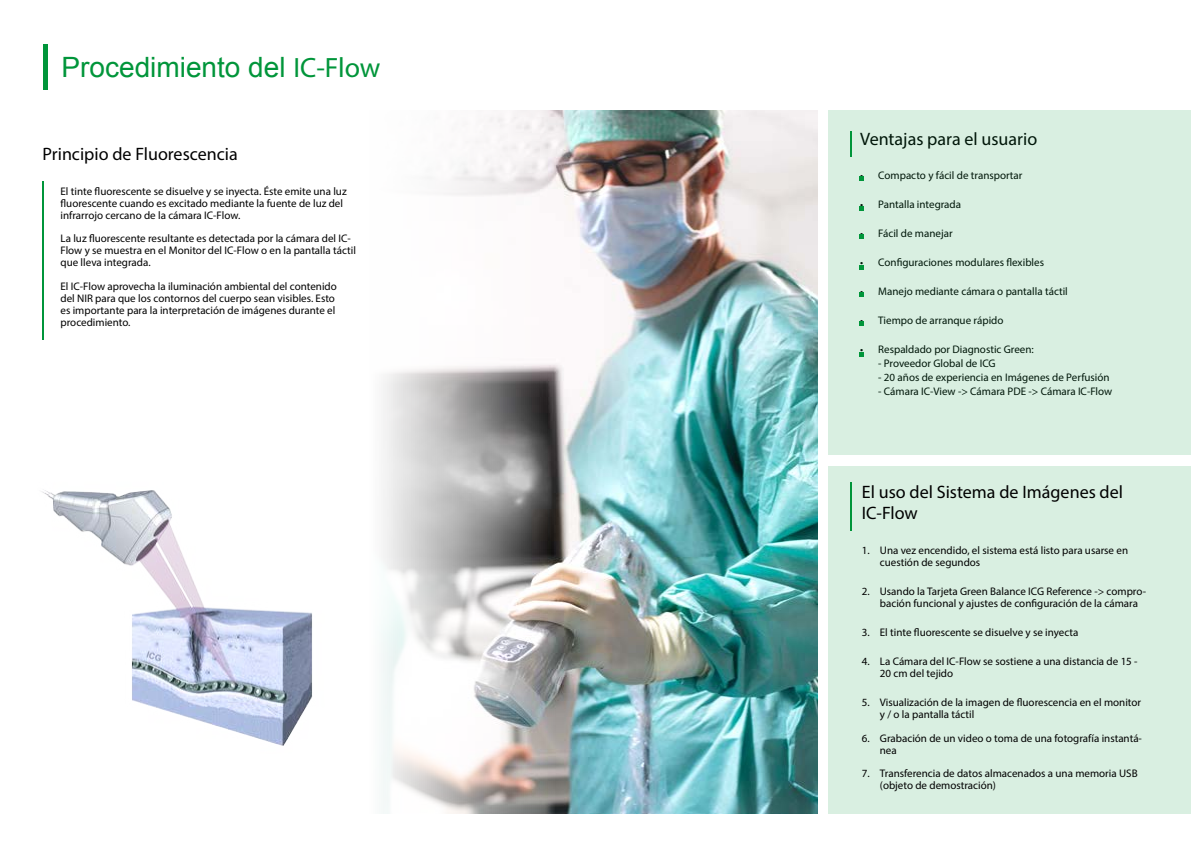
<style>
.page{position:relative;width:1191px;height:842px;background:#fff}
.page>*{position:absolute;margin:0;border:0;box-sizing:border-box;transform-origin:0 0}
.t1{font:28px "Arial";color:#00953a}
.t2{font:18px/21.6px "Myriad Pro";color:#000}
.t3{font:11px/12px "Myriad Pro";color:#000}
.s1{font-family:"Myriad Pro"}
</style>
<div class="page">
<img style="left:381px;top:111px;width:436px;height:703px">
<div style="left:828px;top:466px;width:363px;height:348px;background:#d9efe1"></div>
<div style="left:828px;top:110px;width:363px;height:344px;background:#d9efe1"></div>
<img style="left:41px;top:490px;width:271px;height:256px">
<hr style="left:43px;top:181px;width:1px;height:159px;background:#00953a">
<hr style="left:43px;top:44px;width:4px;height:45px;background:#00953a">
<hr style="left:850px;top:131px;width:2px;height:26px;background:#00953a">
<svg style="left:859px;top:235px;width:4px;height:4px"></svg>
<svg style="left:859px;top:206px;width:4px;height:4px"></svg>
<svg style="left:859px;top:265px;width:4px;height:4px"></svg>
<svg style="left:859px;top:321px;width:4px;height:5px"></svg>
<svg style="left:859px;top:292px;width:4px;height:5px"></svg>
<svg style="left:859px;top:352px;width:4px;height:4px"></svg>
<hr style="left:850px;top:482px;width:2px;height:48px;background:#00953a">
<svg style="left:859px;top:177px;width:4px;height:4px"></svg>
<h1 class="t1" style="left:62px;top:52px;width:320px">Procedimiento del <span class="s1">IC-Flow</span></h1>
<h2 class="t2" style="left:43px;top:143px;width:197px">Principio de Fluorescencia</h2>
<p class="t3" style="left:61px;top:185px;width:288px">El tinte fluorescente se disuelve y se inyecta. Éste emite una luz fluorescente cuando es excitado mediante la fuente de luz del infrarrojo cercano de la cámara IC-Flow.</p>
<p class="t3" style="left:61px;top:232px;width:297px">La luz fluorescente resultante es detectada por la cámara del IC-<br>Flow y se muestra en el Monitor del IC-Flow o en la pantalla táctil que lleva integrada.</p>
<p class="t3" style="left:61px;top:280px;width:278px">El IC-Flow aprovecha la iluminación ambiental del contenido del NIR para que los contornos del cuerpo sean visibles. Esto es importante para la interpretación de imágenes durante el procedimiento.</p>
<h2 class="t2" style="left:860px;top:127px;width:178px">Ventajas para el usuario</h2>
<p class="t3" style="left:860px;top:169px;width:164px">• Compacto y fácil de transportar</p>
<p class="t3" style="left:860px;top:198px;width:102px">• Pantalla integrada</p>
<p class="t3" style="left:860px;top:227px;width:94px">• Fácil de manejar</p>
<p class="t3" style="left:860px;top:256px;width:185px">• Configuraciones modulares flexibles</p>
<p class="t3" style="left:860px;top:285px;width:209px">• Manejo mediante cámara o pantalla táctil</p>
<p class="t3" style="left:860px;top:314px;width:145px">• Tiempo de arranque rápido</p>
<p class="t3" style="left:860px;top:343px;width:175px">• Respaldado por Diagnostic Green:</p>
<p class="t3" style="left:878px;top:357px;width:119px">- Proveedor Global de ICG</p>
<p class="t3" style="left:878px;top:371px;width:233px">- 20 años de experiencia en Imágenes de Perfusión</p>
<p class="t3" style="left:878px;top:385px;width:235px">- Cámara IC-View -&gt; Cámara PDE -&gt; Cámara IC-Flow</p>
<h2 class="t2" style="left:862px;top:481px;width:263px">El uso del Sistema de Imágenes del<br>IC-Flow</h2>
<p class="t3" style="left:880px;top:544px;width:250px;text-indent:-18px">1. Una vez encendido, el sistema está listo para usarse en cuestión de segundos</p>
<p class="t3" style="left:880px;top:585px;width:268px;text-indent:-18px">2. Usando la Tarjeta Green Balance ICG Reference -&gt; compro&shy;bación funcional y ajustes de configuración de la cámara</p>
<p class="t3" style="left:862px;top:626px;width:218px">3. El tinte fluorescente se disuelve y se inyecta</p>
<p class="t3" style="left:880px;top:655px;width:259px;text-indent:-18px">4. La Cámara del IC-Flow se sostiene a una distancia de 15 -<br>20 cm del tejido</p>
<p class="t3" style="left:880px;top:696px;width:263px;text-indent:-18px">5. Visualización de la imagen de fluorescencia en el monitor y / o la pantalla táctil</p>
<p class="t3" style="left:880px;top:732px;width:264px;text-indent:-18px">6. Grabación de un video o toma de una fotografía instantá&shy;nea</p>
<p class="t3" style="left:880px;top:767px;width:259px;text-indent:-18px">7. Transferencia de datos almacenados a una memoria USB (objeto de demostración)</p>
</div>
